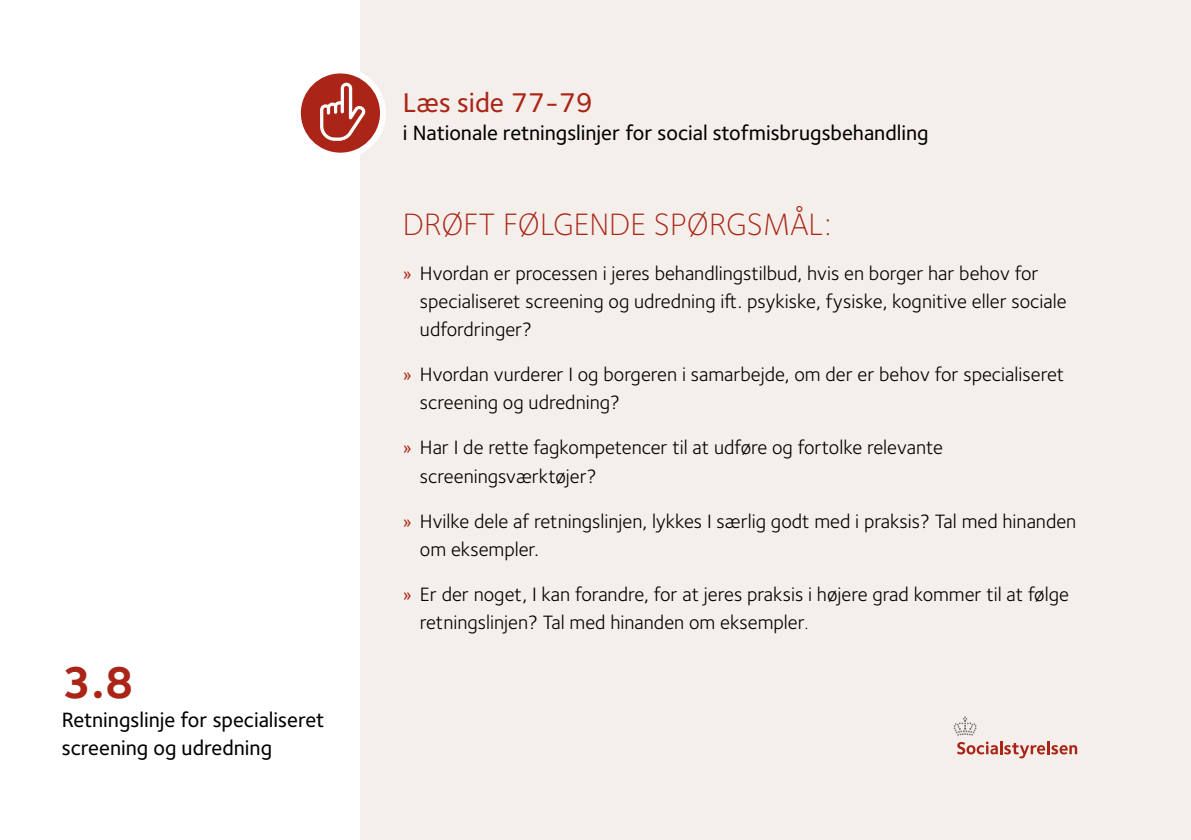
<style>
.page{position:relative;width:1191px;height:840px;background:#fff}
.page>*{position:absolute;margin:0;border:0;box-sizing:border-box;transform-origin:0 0}
.t1{font:700 45.8px "Foundry Sterling";color:#aa2517}
.Refleksionskort_H3_spørgsmål{font:300 32px "Foundry Sterling";color:#aa2517}
.Refleksionskort_H2_Læs{font:500 28px "Foundry Sterling";color:#aa2517}
.Refleksionskort_H2_Læs-2{font:500 21.4px/28px "Foundry Sterling";color:#000}
.t2{font:20px/28px "Foundry Sterling";color:#000}
.s1{color:#aa2517}
.s2{font-size:16px}
</style>
<div class="page">
<div style="left:360px;top:0;width:831px;height:839px;background:#f5efeb"></div>
<svg style="left:953px;top:716px;width:124px;height:42px"></svg>
<svg style="left:300px;top:72px;width:86px;height:82px"></svg>
<h1 class="t1" style="left:62px;top:655px;width:74px">3.8</h1>
<p class="Refleksionskort_H2_Læs-2" style="left:62px;top:705px;width:264px">Retningslinje for specialiseret screening og udredning</p>
<h2 class="Refleksionskort_H2_Læs" style="left:403px;top:86px;width:191px">Læs side 77-79</h2>
<h2 class="Refleksionskort_H2_Læs-2" style="left:403px;top:119px;width:527px">i Nationale retningslinjer for social stofmisbrugsbehandling</h2>
<h3 class="Refleksionskort_H3_spørgsmål" style="left:403px;top:206px;width:430px">DRØFT FØLGENDE SPØRGSMÅL:</h3>
<p class="t2" style="left:420px;top:259px;width:648px;text-indent:-17px"><span class="s1">»</span> Hvordan er processen i jeres behandlingstilbud, hvis en borger har behov for specialiseret screening og udredning ift. psykiske, fysiske, kognitive eller sociale udfordringer?</p>
<p class="t2" style="left:420px;top:360px;width:645px;text-indent:-17px"><span class="s1">»</span> Hvordan vurderer I og borgeren i samarbejde, om der er behov for specialiseret screening og udredning?</p>
<p class="t2" style="left:420px;top:433px;width:524px;text-indent:-17px"><span class="s1">»</span> Har I de rette fagkompetencer til at udføre og fortolke relevante screeningsværktøjer?</p>
<p class="t2" style="left:420px;top:506px;width:658px;text-indent:-17px"><span class="s1">»</span> Hvilke dele af retningslinjen, lykkes I særlig godt med i praksis? Tal med hinanden om eksempler.</p>
<p class="t2" style="left:420px;top:579px;width:650px;text-indent:-17px"><span class="s1">»</span> Er der noget, I kan forandre, for at jeres praksis i højere grad kommer til at følge retningslinjen? Tal med hinanden om eksempler<span class="s2">.</span></p>
</div>
